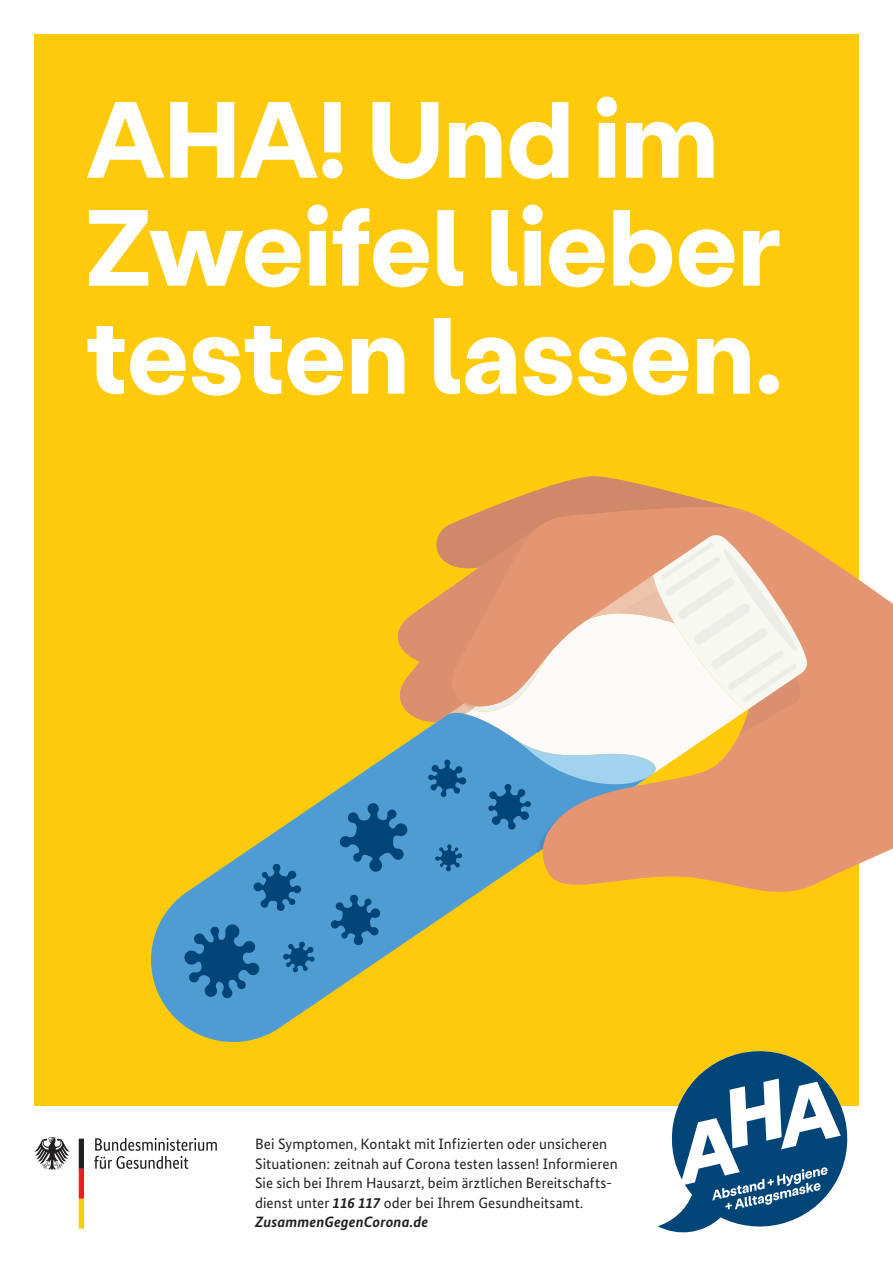
<style>
.page{position:relative;width:893px;height:1263px;background:#fff}
.page>*{position:absolute;margin:0;border:0;box-sizing:border-box;transform-origin:0 0}
.t1{font:700 108px/108px "Stabil Grotesk";letter-spacing:-.005em;color:#fff}
.t2{font:15px/19.5px "Bundes Sans";letter-spacing:.005em;color:#231f20}
.t3{font:italic 700 15px "Bundes Sans";letter-spacing:.01em;color:#231f20}
.s1{font-weight:700;font-style:italic}
</style>
<div class="page">
<svg style="left:94px;top:1138px;width:123px;height:31px"></svg>
<svg style="left:35px;top:1137px;width:35px;height:33px"></svg>
<svg style="left:79px;top:1139px;width:5px;height:90px"></svg>
<div style="left:34px;top:34px;width:825px;height:1072px;background:#feca0a"></div>
<svg style="left:658px;top:1051px;width:190px;height:182px"></svg>
<svg style="left:812px;top:548px;width:81px;height:338px;background:#e7a179"></svg>
<svg style="left:151px;top:794px;width:250px;height:248px;fill:#4f9bd4"></svg>
<svg style="left:283px;top:941px;width:32px;height:32px"></svg>
<svg style="left:331px;top:476px;width:481px;height:469px"></svg>
<svg style="left:183px;top:923px;width:77px;height:76px;background:#2971a7"></svg>
<svg style="left:253px;top:863px;width:49px;height:48px;background:#2b74ab"></svg>
<h1 class="t1" style="left:85px;top:82px;width:699px">AHA! Und im<br>Zweifel lieber testen lassen.</h1>
<p class="t2" style="left:255px;top:1134px;width:364px">Bei Symptomen, Kontakt mit Infizierten oder unsicheren Situationen: zeitnah auf Corona testen lassen! Informieren Sie sich bei Ihrem Hausarzt, beim ärztlichen Bereitschafts&shy;dienst unter <span class="s1">116 117</span> oder bei Ihrem Gesundheitsamt.</p>
<p class="t3" style="left:255px;top:1213px;width:175px">ZusammenGegenCorona.de</p>
</div>
